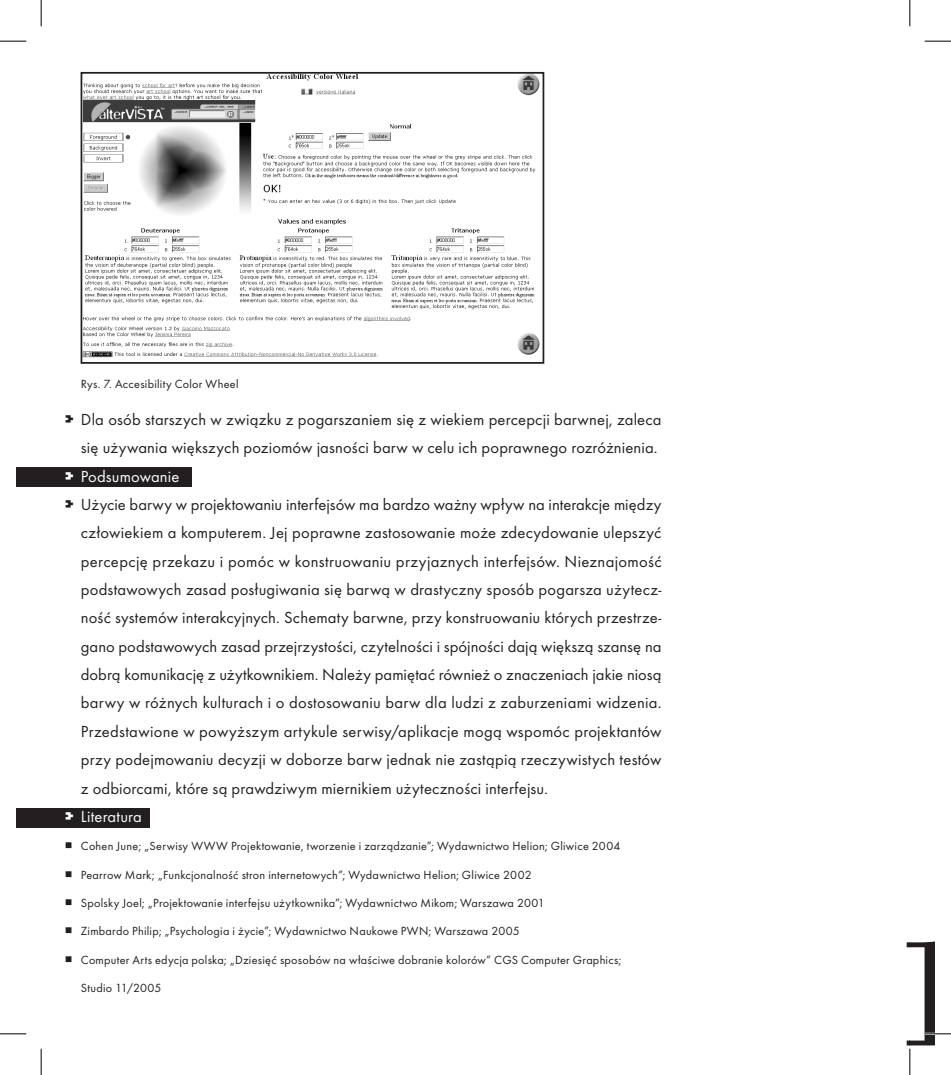
<style>
.page{position:relative;width:951px;height:1075px;background:#fff}
.page>*{position:absolute;margin:0;border:0;box-sizing:border-box;transform-origin:0 0}
.t1{font:700 162.75px "Bodoni Ant TCE";color:#231f20}
.t2{font:24.5px "Genetica Bold PL";color:#231f20}
.t3{font:24.5px "Genetica Bold PL";color:#fff}
.t4{font:19.25px/28.3px "Genetica Bold PL";color:#231f20;text-align:justify}
.t5{font:16.62px/28.3px "Futura TCE";letter-spacing:.01em;color:#231f20}
.t6{font:16.62px "Futura TCE";letter-spacing:.01em;color:#fff}
.t7{font:12.25px "Futura TCE";letter-spacing:.02em;color:#231f20}
</style>
<div class="page">
<div style="left:16px;top:807px;width:134px;height:20px;background:#231f20"></div>
<div style="left:16px;top:467px;width:175px;height:19px;background:#231f20"></div>
<img style="left:84px;top:75px;width:456px;height:283px">
<div style="left:81px;top:72px;width:463px;height:292px;border:2px solid #231f20"></div>
<svg style="left:0;top:41px;width:26px;height:1px"></svg>
<svg style="left:924px;top:41px;width:26px;height:1px"></svg>
<svg style="left:0;top:1033px;width:26px;height:1px"></svg>
<svg style="left:924px;top:1033px;width:26px;height:1px"></svg>
<svg style="left:41px;top:0;width:1px;height:26px"></svg>
<svg style="left:41px;top:1048px;width:1px;height:26px"></svg>
<svg style="left:909px;top:0;width:1px;height:26px"></svg>
<svg style="left:909px;top:1048px;width:1px;height:26px"></svg>
<p class="t7" style="left:81px;top:376px;width:159px">Rys. 7. Accesibility Color Wheel</p>
<p class="t5" style="left:81px;top:405px;width:582px">Dla osób starszych w związku z pogarszaniem się z wiekiem percepcji barwnej, zaleca się używania większych poziomów jasności barw w celu ich poprawnego rozróżnienia.</p>
<p class="t6" style="left:81px;top:466px;width:100px">Podsumowanie</p>
<p class="t5" style="left:81px;top:490px;width:582px;text-align:justify">Użycie barwy w projektowaniu interfejsów ma bardzo ważny wpływ na interakcje między człowiekiem a komputerem. Jej poprawne zastosowanie może zdecydowanie ulepszyć percepcję przekazu i pomóc w konstruowaniu przyjaznych interfejsów. Nieznajomość podstawowych zasad posługiwania się barwą w drastyczny sposób pogarsza użytecz&shy;ność systemów interakcyjnych. Schematy barwne, przy konstruowaniu których przestrze&shy;gano podstawowych zasad przejrzystości, czytelności i spójności dają większą szansę na dobrą komunikację z użytkownikiem. Należy pamiętać również o znaczeniach jakie niosą barwy w różnych kulturach i o dostosowaniu barw dla ludzi z zaburzeniami widzenia.<br>Przedstawione w powyższym artykule serwisy/aplikacje mogą wspomóc projektantów przy podejmowaniu decyzji w doborze barw jednak nie zastąpią rzeczywistych testów z odbiorcami, które są prawdziwym miernikiem użyteczności interfejsu.</p>
<p class="t6" style="left:81px;top:806px;width:62px">Literatura</p>
<p class="t7" style="left:81px;top:838px;width:541px">Cohen June; „Serwisy WWW Projektowanie, tworzenie i zarządzanie”; Wydawnictwo Helion; Gliwice 2004</p>
<p class="t7" style="left:81px;top:867px;width:452px">Pearrow Mark; „Funkcjonalność stron internetowych”; Wydawnictwo Helion; Gliwice 2002</p>
<p class="t7" style="left:81px;top:895px;width:465px">Spolsky Joel; „Projektowanie interfejsu użytkownika”; Wydawnictwo Mikom; Warszawa 2001</p>
<p class="t7" style="left:81px;top:923px;width:440px">Zimbardo Philip; „Psychologia i życie”; Wydawnictwo Naukowe PWN; Warszawa 2005</p>
<p class="t7" style="left:81px;top:952px;width:541px">Computer Arts edycja polska; „Dziesięć sposobów na właściwe dobranie kolorów” CGS Computer Graphics;</p>
<p class="t7" style="left:81px;top:980px;width:82px">Studio 11/2005</p>
<h2 class="t2" style="left:66px;top:403px;width:11px">&gt;</h2>
<h2 class="t3" style="left:66px;top:459px;width:11px">&gt;</h2>
<h2 class="t2" style="left:66px;top:488px;width:11px">&gt;</h2>
<h2 class="t3" style="left:66px;top:799px;width:11px">&gt;</h2>
<p class="t4" style="left:66px;top:829px;width:9px">• • • • •</p>
<h1 class="t1" style="left:890px;top:898px;width:98px">1</h1>
</div>
